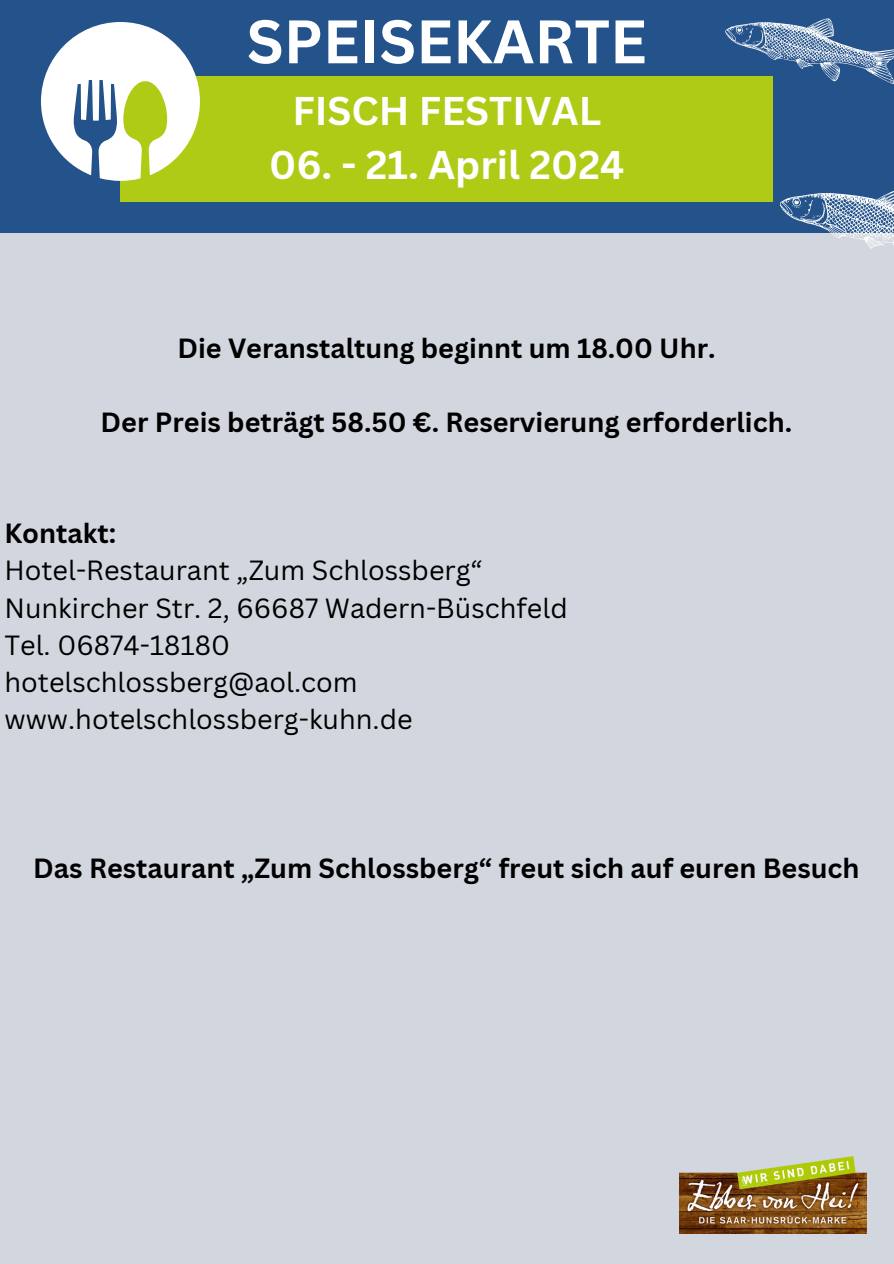
<style>
.page{position:relative;width:894px;height:1264px;background:#fff}
.page>*{position:absolute;margin:0;border:0;box-sizing:border-box;transform-origin:0 0}
.t1{font:700 60px "Canva Sans";color:#fff}
.t2{font:700 39px "Canva Sans";color:#fff}
.t3{font:700 27px "Canva Sans";color:#000}
.t4{font:27px "Canva Sans";color:#000}
</style>
<div class="page">
<div style="left:0;top:0;width:893px;height:276px;background:#24528a"></div>
<div style="left:120px;top:76px;width:652px;height:125px;background:#b0cb16"></div>
<div style="left:0;top:234px;width:893px;height:1029px;background:#d2d7df"></div>
<img style="left:679px;top:1156px;width:187px;height:77px">
<svg style="left:725px;top:18px;width:168px;height:74px"></svg>
<svg style="left:773px;top:191px;width:120px;height:58px"></svg>
<svg style="left:41px;top:22px;width:159px;height:159px"></svg>
<h1 class="t1" style="left:247px;top:-1px;width:401px">SPEISEKARTE</h1>
<p class="t2" style="left:292px;top:84px;width:310px">FISCH FESTIVAL</p>
<p class="t2" style="left:269px;top:138px;width:357px">06. - 21. April 2024</p>
<p class="t3" style="left:177px;top:329px;width:539px">Die Veranstaltung beginnt um 18.00 Uhr.</p>
<h2 class="t3" style="left:101px;top:403px;width:693px">Der Preis beträgt 58.50 €. Reservierung erforderlich.</h2>
<p class="t3" style="left:4px;top:514px;width:113px">Kontakt:</p>
<h3 class="t4" style="left:4px;top:551px;width:479px">Hotel-Restaurant „Zum Schlossberg“</h3>
<h3 class="t4" style="left:4px;top:588px;width:564px">Nunkircher Str. 2, 66687 Wadern-Büschfeld</h3>
<p class="t4" style="left:4px;top:626px;width:227px">Tel. 06874-18180</p>
<p class="t4" style="left:4px;top:663px;width:354px">hotelschlossberg@aol.com</p>
<p class="t4" style="left:4px;top:700px;width:409px">www.hotelschlossberg-kuhn.de</p>
<p class="t3" style="left:33px;top:848px;width:827px">Das Restaurant „Zum Schlossberg“ freut sich auf euren Besuch</p>
</div>
